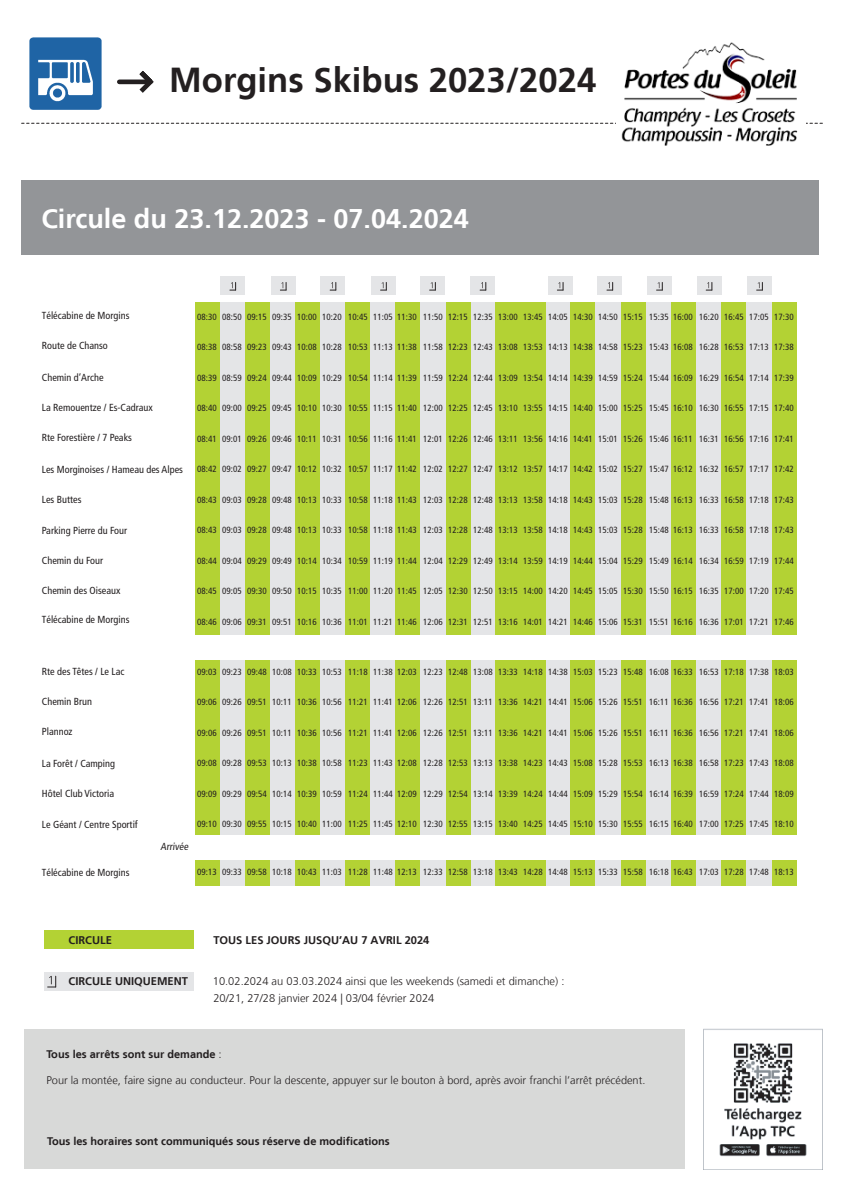
<style>
.page{position:relative;width:842px;height:1191px;background:#fff}
.page>*{position:absolute;margin:0;border:0;box-sizing:border-box;transform-origin:0 0}
.t1{font:700 34.6px "Frutiger LT";color:#231f20}
.t2{font:700 27px "Frutiger LT";color:#fff}
.t3{font:300 11.1px "Frutiger LT";color:#231f20}
.t4{font:700 11.1px "Frutiger LT";color:#231f20}
.t5{font:300 11px "Frutiger LT";color:#231f20}
.t6{font:700 11px "Frutiger LT";color:#231f20}
.t7{font:700 10.9px "Frutiger LT";color:#231f20}
.t8{font:300 10.9px "Frutiger LT";color:#231f20}
.t9{font:condensed 10.2px "Frutiger";color:#231f20}
.t10{font:condensed 9px "Frutiger";color:#231f20}
.s1{font-family:"Frutiger LT Std";font-weight:300;font-stretch:condensed}
</style>
<div class="page">
<div style="left:202px;top:302px;width:595px;height:583px;background:#e4e5e7"></div>
<img style="left:703px;top:1028px;width:120px;height:141px">
<img style="left:29px;top:37px;width:73px;height:73px">
<div style="left:119px;top:79px;width:31px;height:5px;background:#231f20"></div>
<svg style="left:135px;top:71px;width:19px;height:22px"></svg>
<div style="left:195px;top:302px;width:25px;height:583px;background:#b3d234"></div>
<div style="left:245px;top:302px;width:25px;height:583px;background:#b3d234"></div>
<div style="left:295px;top:302px;width:25px;height:583px;background:#b3d234"></div>
<div style="left:345px;top:302px;width:25px;height:583px;background:#b3d234"></div>
<div style="left:396px;top:302px;width:24px;height:583px;background:#b3d234"></div>
<div style="left:446px;top:302px;width:24px;height:583px;background:#b3d234"></div>
<div style="left:496px;top:302px;width:50px;height:583px;background:#b3d234"></div>
<div style="left:571px;top:302px;width:24px;height:583px;background:#b3d234"></div>
<div style="left:621px;top:302px;width:25px;height:583px;background:#b3d234"></div>
<div style="left:671px;top:302px;width:25px;height:583px;background:#b3d234"></div>
<div style="left:722px;top:302px;width:24px;height:583px;background:#b3d234"></div>
<div style="left:772px;top:302px;width:24px;height:583px;background:#b3d234"></div>
<div style="left:49px;top:836px;width:762px;height:24px;background:#fff"></div>
<div style="left:49px;top:635px;width:762px;height:24px;background:#fff"></div>
<svg style="left:22px;top:123px;width:800px;height:1px"></svg>
<div style="left:24px;top:1029px;width:661px;height:140px;background:#d8d9d8"></div>
<div style="left:21px;top:180px;width:798px;height:75px;background:#939598"></div>
<div style="left:220px;top:276px;width:25px;height:19px;background:#e4e5e7"></div>
<div style="left:271px;top:276px;width:25px;height:19px;background:#e4e5e7"></div>
<div style="left:320px;top:276px;width:25px;height:19px;background:#e4e5e7"></div>
<div style="left:371px;top:276px;width:25px;height:19px;background:#e4e5e7"></div>
<div style="left:420px;top:276px;width:25px;height:19px;background:#e4e5e7"></div>
<div style="left:470px;top:276px;width:25px;height:19px;background:#e4e5e7"></div>
<div style="left:548px;top:276px;width:25px;height:19px;background:#e4e5e7"></div>
<div style="left:597px;top:276px;width:25px;height:19px;background:#e4e5e7"></div>
<div style="left:647px;top:276px;width:25px;height:19px;background:#e4e5e7"></div>
<div style="left:696px;top:276px;width:25px;height:19px;background:#e4e5e7"></div>
<div style="left:747px;top:276px;width:25px;height:19px;background:#e4e5e7"></div>
<div style="left:44px;top:971px;width:149px;height:19px;background:#e4e5e7"></div>
<div style="left:44px;top:930px;width:149px;height:19px;background:#b3d234"></div>
<img style="left:616px;top:42px;width:189px;height:104px">
<svg style="left:48px;top:976px;width:8px;height:11px"></svg>
<svg style="left:230px;top:282px;width:6px;height:9px"></svg>
<svg style="left:280px;top:282px;width:7px;height:9px"></svg>
<svg style="left:330px;top:282px;width:7px;height:9px"></svg>
<svg style="left:381px;top:282px;width:6px;height:9px"></svg>
<svg style="left:430px;top:282px;width:6px;height:9px"></svg>
<svg style="left:480px;top:282px;width:7px;height:9px"></svg>
<svg style="left:557px;top:282px;width:7px;height:9px"></svg>
<svg style="left:607px;top:282px;width:6px;height:9px"></svg>
<svg style="left:656px;top:282px;width:7px;height:9px"></svg>
<svg style="left:706px;top:282px;width:7px;height:9px"></svg>
<svg style="left:757px;top:282px;width:6px;height:9px"></svg>
<p class="t1" style="left:240px;top:52px;width:428px">Morgins Skibus 2023/2024</p>
<p class="t1" style="left:245px;top:52px;width:428px">Morgins Skibus 2023/2024</p>
<p class="t1" style="left:169px;top:60px;width:428px">Morgins Skibus 2023/2024</p>
<p class="t2" style="left:41px;top:203px;width:429px">Circule du 23.12.2023 - 07.04.2024</p>
<p class="t9" style="left:42px;top:309px;width:89px">Télécabine de Morgins</p>
<p class="t9" style="left:42px;top:339px;width:67px">Route de Chanso</p>
<p class="t9" style="left:42px;top:372px;width:63px">Chemin d’Arche</p>
<p class="t9" style="left:42px;top:401px;width:112px">La Remouentze / Es-Cadraux</p>
<p class="t9" style="left:42px;top:431px;width:92px">Rte Forestière / 7 Peaks</p>
<p class="t9" style="left:42px;top:463px;width:143px">Les Morginoises / Hameau des Alpes</p>
<p class="t9" style="left:42px;top:493px;width:41px">Les Buttes</p>
<p class="t9" style="left:42px;top:524px;width:87px">Parking Pierre du Four</p>
<p class="t9" style="left:42px;top:554px;width:63px">Chemin du Four</p>
<p class="t9" style="left:42px;top:584px;width:80px">Chemin des Oiseaux</p>
<p class="t9" style="left:42px;top:614px;width:89px">Télécabine de Morgins</p>
<p class="t10" style="left:197px;top:311px;width:598px">08:30 08:50 09:15 09:35 10:00 10:20 10:45 11:05 11:30 11:50 12:15 12:35 13:00 13:45 14:05 14:30 14:50 15:15 15:35 16:00 16:20 16:45 17:05 17:30</p>
<p class="t10" style="left:197px;top:342px;width:598px">08:38 08:58 09:23 09:43 10:08 10:28 10:53 11:13 11:38 11:58 12:23 12:43 13:08 13:53 14:13 14:38 14:58 15:23 15:43 16:08 16:28 16:53 17:13 17:38</p>
<p class="t10" style="left:197px;top:372px;width:598px">08:39 08:59 09:24 09:44 10:09 10:29 10:54 11:14 11:39 11:59 12:24 12:44 13:09 13:54 14:14 14:39 14:59 15:24 15:44 16:09 16:29 16:54 17:14 17:39</p>
<p class="t10" style="left:197px;top:403px;width:598px">08:40 09:00 09:25 09:45 10:10 10:30 10:55 11:15 11:40 12:00 12:25 12:45 13:10 13:55 14:15 14:40 15:00 15:25 15:45 16:10 16:30 16:55 17:15 17:40</p>
<p class="t10" style="left:197px;top:433px;width:598px">08:41 09:01 09:26 09:46 10:11 10:31 10:56 11:16 11:41 12:01 12:26 12:46 13:11 13:56 14:16 14:41 15:01 15:26 15:46 16:11 16:31 16:56 17:16 17:41</p>
<p class="t10" style="left:197px;top:464px;width:598px">08:42 09:02 09:27 09:47 10:12 10:32 10:57 11:17 11:42 12:02 12:27 12:47 13:12 13:57 14:17 14:42 15:02 15:27 15:47 16:12 16:32 16:57 17:17 17:42</p>
<p class="t10" style="left:197px;top:494px;width:598px">08:43 09:03 09:28 09:48 10:13 10:33 10:58 11:18 11:43 12:03 12:28 12:48 13:13 13:58 14:18 14:43 15:03 15:28 15:48 16:13 16:33 16:58 17:18 17:43</p>
<p class="t10" style="left:197px;top:525px;width:598px">08:43 09:03 09:28 09:48 10:13 10:33 10:58 11:18 11:43 12:03 12:28 12:48 13:13 13:58 14:18 14:43 15:03 15:28 15:48 16:13 16:33 16:58 17:18 17:43</p>
<p class="t10" style="left:197px;top:555px;width:598px">08:44 09:04 09:29 09:49 10:14 10:34 10:59 11:19 11:44 12:04 12:29 12:49 13:14 13:59 14:19 14:44 15:04 15:29 15:49 16:14 16:34 16:59 17:19 17:44</p>
<p class="t10" style="left:197px;top:586px;width:598px">08:45 09:05 09:30 09:50 10:15 10:35 11:00 11:20 11:45 12:05 12:30 12:50 13:15 14:00 14:20 14:45 15:05 15:30 15:50 16:15 16:35 17:00 17:20 17:45</p>
<p class="t10" style="left:197px;top:616px;width:598px">08:46 09:06 09:31 09:51 10:16 10:36 11:01 11:21 11:46 12:06 12:31 12:51 13:16 14:01 14:21 14:46 15:06 15:31 15:51 16:16 16:36 17:01 17:21 17:46</p>
<p class="t9" style="left:42px;top:665px;width:84px">Rte des Têtes / Le Lac</p>
<p class="t9" style="left:42px;top:695px;width:52px">Chemin Brun</p>
<p class="t9" style="left:42px;top:725px;width:32px">Plannoz</p>
<p class="t9" style="left:42px;top:757px;width:75px">La Forêt / Camping</p>
<p class="t9" style="left:42px;top:787px;width:74px">Hôtel Club Victoria</p>
<p class="t9" style="left:42px;top:818px;width:97px">Le Géant / Centre Sportif</p>
<p class="t9" style="left:42px;top:866px;width:89px">Télécabine de Morgins</p>
<p class="t9" style="left:161px;top:841px;width:31px">Arrivée</p>
<p class="t10" style="left:197px;top:666px;width:598px">09:03 09:23 09:48 10:08 10:33 10:53 11:18 11:38 12:03 12:23 12:48 13:08 13:33 14:18 14:38 15:03 15:23 15:48 16:08 16:33 16:53 17:18 17:38 18:03</p>
<p class="t10" style="left:197px;top:697px;width:598px">09:06 09:26 09:51 10:11 10:36 10:56 11:21 11:41 12:06 12:26 12:51 13:11 13:36 14:21 14:41 15:06 15:26 15:51 16:11 16:36 16:56 17:21 17:41 18:06</p>
<p class="t10" style="left:197px;top:727px;width:598px">09:06 09:26 09:51 10:11 10:36 10:56 11:21 11:41 12:06 12:26 12:51 13:11 13:36 14:21 14:41 15:06 15:26 15:51 16:11 16:36 16:56 17:21 17:41 18:06</p>
<p class="t10" style="left:197px;top:758px;width:598px">09:08 09:28 09:53 10:13 10:38 10:58 11:23 11:43 12:08 12:28 12:53 13:13 13:38 14:23 14:43 15:08 15:28 15:53 16:13 16:38 16:58 17:23 17:43 18:08</p>
<p class="t10" style="left:197px;top:788px;width:598px">09:09 09:29 09:54 10:14 10:39 10:59 11:24 11:44 12:09 12:29 12:54 13:14 13:39 14:24 14:44 15:09 15:29 15:54 16:14 16:39 16:59 17:24 17:44 18:09</p>
<p class="t10" style="left:197px;top:819px;width:598px">09:10 09:30 09:55 10:15 10:40 11:00 11:25 11:45 12:10 12:30 12:55 13:15 13:40 14:25 14:45 15:10 15:30 15:55 16:15 16:40 17:00 17:25 17:45 18:10</p>
<p class="t10" style="left:197px;top:866px;width:598px">09:13 09:33 09:58 10:18 10:43 11:03 11:28 11:48 12:13 12:33 12:58 13:18 13:43 14:28 14:48 15:13 15:33 15:58 16:18 16:43 17:03 17:28 17:48 18:13</p>
<p class="t4" style="left:69px;top:933px;width:45px">CIRCULE</p>
<p class="t4" style="left:213px;top:933px;width:218px">TOUS LES JOURS JUSQU’AU 7 AVRIL 2024</p>
<p class="t4" style="left:69px;top:975px;width:121px">CIRCULE UNIQUEMENT</p>
<p class="t3" style="left:213px;top:975px;width:353px">10.02.2024 au 03.03.2024 ainsi que les weekends (samedi et dimanche) :</p>
<p class="t3" style="left:213px;top:991px;width:222px">20/21, 27/28 janvier 2024 | 03/04 février 2024</p>
<p class="t6" style="left:46px;top:1047px;width:176px">Tous les arrêts sont sur demande <span class="s1">:</span></p>
<p class="t5" style="left:46px;top:1074px;width:600px">Pour la montée, faire signe au conducteur. Pour la descente, appuyer sur le bouton à bord, après avoir franchi l’arrêt précédent.</p>
<p class="t7" style="left:30px;top:1075px;width:61px">Weekends :</p>
<p class="t8" style="left:117px;top:1075px;width:41px">13 er 14</p>
<p class="t6" style="left:47px;top:1134px;width:344px">Tous les horaires sont communiqués sous réserve de modifications</p>
</div>
